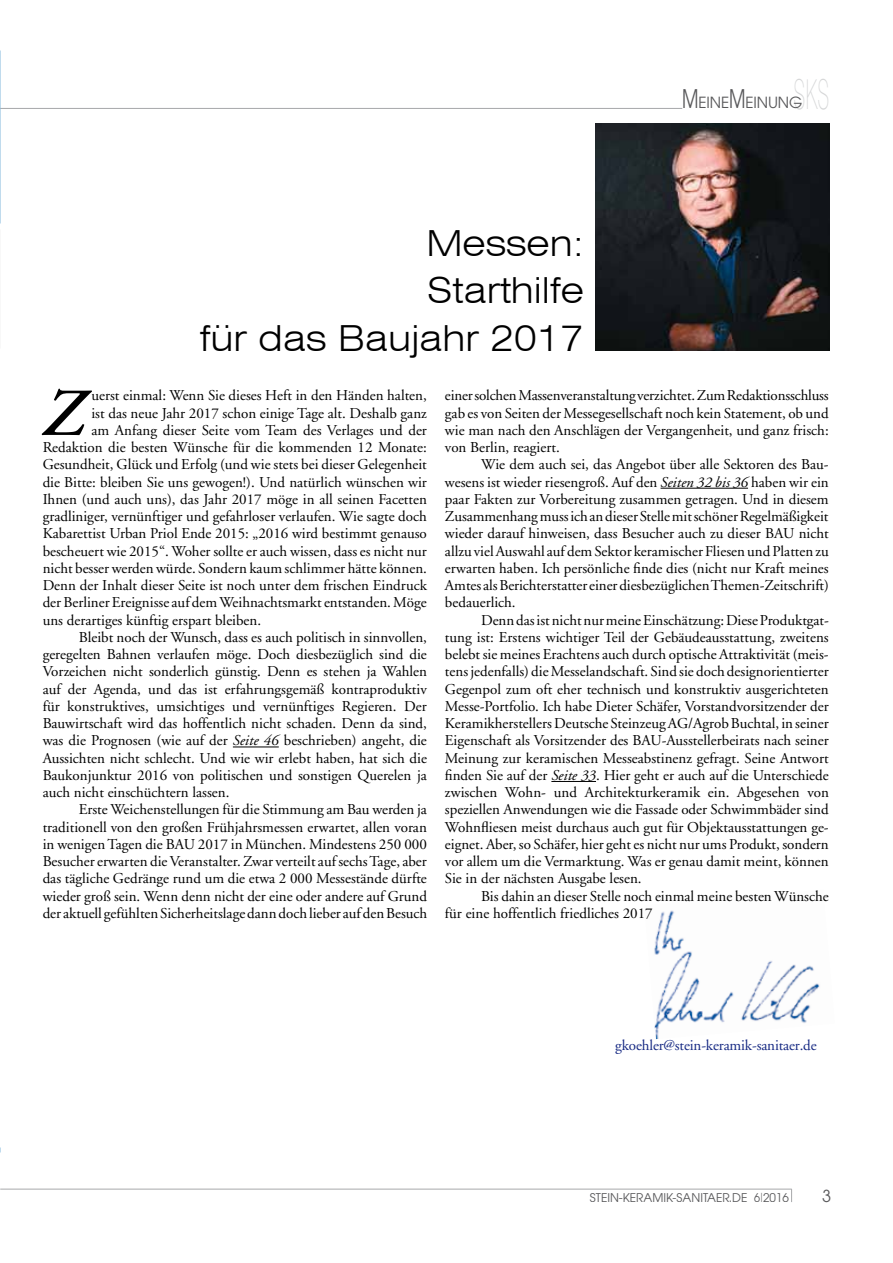
<style>
.page{position:relative;width:893px;height:1263px;background:#fff}
.page>*{position:absolute;margin:0;border:0;box-sizing:border-box;transform-origin:0 0}
.t1{font:italic 600 67.05px "Adobe Garamond";color:#000}
.t2{font:100 41.25px "Swiss 721 BT";color:#d5d6d7;scale:.5 1}
.t3{font:300 expanded 36px/47.5px "Swiss 721 BT";color:#000;text-align:right}
.t4{font:16.5px "Avant Garde";color:#58585a}
.t5{font:15.3px "Avant Garde Book SC600";letter-spacing:-.01em;color:#58585a}
.t6{font:15px/17.2px "Adobe Garamond";color:#000;text-align:justify}
.t7{font:15px "Adobe Garamond";letter-spacing:-.01em;color:#162983}
.t8{font:12px "Avant Garde";color:#58585a}
.s1{font-size:25.5px}
.s2{font-style:italic}
</style>
<div class="page">
<hr style="left:0;top:108px;width:682px;height:1px;background:#a7a8aa">
<hr style="left:0;top:1189px;width:792px;height:1px;background:#a7a8aa">
<svg style="left:791px;top:1190px;width:1px;height:12px"></svg>
<img style="left:654px;top:910px;width:166px;height:129px">
<hr style="left:233px;top:746px;width:46px;height:1px;background:#000">
<hr style="left:661px;top:488px;width:87px;height:1px;background:#000">
<hr style="left:551px;top:781px;width:45px;height:1px;background:#000">
<img style="left:596px;top:123px;width:233px;height:228px">
<h3 class="t3" style="left:200px;top:219px;width:386px">Messen:<br>Starthilfe<br>für das Baujahr 2017</h3>
<h2 class="t2" style="left:794px;top:69px;width:73px">SKS</h2>
<p class="t5" style="left:682px;top:94px;width:122px"><span class="s1">M</span>EINE<span class="s1">M</span>EINUNG</p>
<h1 class="t1" style="left:43px;top:377px;width:44px">Z</h1>
<p class="t6" style="left:91px;top:387px;width:337px">uerst einmal: Wenn Sie dieses Heft in den Händen halten,</p>
<p class="t6" style="left:91px;top:405px;width:337px">ist das neue Jahr 2017 schon einige Tage alt. Deshalb ganz</p>
<p class="t6" style="left:91px;top:422px;width:337px">am Anfang dieser Seite vom Team des Verlages und der</p>
<p class="t6" style="left:43px;top:439px;width:386px">Redaktion die besten Wünsche für die kommenden 12 Monate:</p>
<p class="t6" style="left:43px;top:456px;width:386px">Gesundheit, Glück und Erfolg (und wie stets bei dieser Gelegenheit</p>
<p class="t6" style="left:43px;top:474px;width:386px">die Bitte: bleiben Sie uns gewogen!). Und natürlich wünschen wir</p>
<p class="t6" style="left:43px;top:491px;width:386px">Ihnen (und auch uns), das Jahr 2017 möge in all seinen Facetten</p>
<p class="t6" style="left:43px;top:508px;width:386px">gradliniger, vernünftiger und gefahrloser verlaufen. Wie sagte doch</p>
<p class="t6" style="left:43px;top:525px;width:386px">Kabarettist Urban Priol Ende 2015: „2016 wird bestimmt genauso</p>
<p class="t6" style="left:43px;top:543px;width:386px">bescheuert wie 2015“. Woher sollte er auch wissen, dass es nicht nur</p>
<p class="t6" style="left:43px;top:560px;width:386px">nicht besser werden würde. Sondern kaum schlimmer hätte können.</p>
<p class="t6" style="left:43px;top:577px;width:386px">Denn der Inhalt dieser Seite ist noch unter dem frischen Eindruck</p>
<p class="t6" style="left:43px;top:594px;width:386px">der Berliner Ereignisse auf dem Weihnachtsmarkt entstanden. Möge</p>
<p class="t6" style="left:43px;top:612px;width:220px">uns derartiges künftig erspart bleiben.</p>
<p class="t6" style="left:79px;top:629px;width:350px">Bleibt noch der Wunsch, dass es auch politisch in sinnvollen,</p>
<p class="t6" style="left:43px;top:646px;width:386px">geregelten Bahnen verlaufen möge. Doch diesbezüglich sind die</p>
<p class="t6" style="left:43px;top:663px;width:386px">Vorzeichen nicht sonderlich günstig. Denn es stehen ja Wahlen</p>
<p class="t6" style="left:43px;top:681px;width:386px">auf der Agenda, und das ist erfahrungsgemäß kontraproduktiv</p>
<p class="t6" style="left:43px;top:698px;width:385px">für konstruktives, umsichtiges und vernünftiges Regieren. Der</p>
<p class="t6" style="left:43px;top:715px;width:386px">Bauwirtschaft wird das hoffentlich nicht schaden. Denn da sind,</p>
<p class="t6" style="left:43px;top:732px;width:386px">was die Prognosen (wie auf der <span class="s2">Seite 46</span> beschrieben) angeht, die</p>
<p class="t6" style="left:43px;top:750px;width:386px">Aussichten nicht schlecht. Und wie wir erlebt haben, hat sich die</p>
<p class="t6" style="left:43px;top:767px;width:386px">Baukonjunktur 2016 von politischen und sonstigen Querelen ja</p>
<p class="t6" style="left:43px;top:784px;width:188px">auch nicht einschüchtern lassen.</p>
<p class="t6" style="left:79px;top:801px;width:350px">Erste Weichenstellungen für die Stimmung am Bau werden ja</p>
<p class="t6" style="left:43px;top:819px;width:386px">traditionell von den großen Frühjahrsmessen erwartet, allen voran</p>
<p class="t6" style="left:43px;top:836px;width:386px">in wenigen Tagen die BAU 2017 in München. Mindestens 250 000</p>
<p class="t6" style="left:43px;top:853px;width:386px">Besucher erwarten die Veranstalter. Zwar verteilt auf sechs Tage, aber</p>
<p class="t6" style="left:43px;top:870px;width:386px">das tägliche Gedränge rund um die etwa 2 000 Messestände dürfte</p>
<p class="t6" style="left:43px;top:888px;width:386px">wieder groß sein. Wenn denn nicht der eine oder andere auf Grund</p>
<p class="t6" style="left:43px;top:905px;width:386px">der aktuell gefühlten Sicherheitslage dann doch lieber auf den Besuch</p>
<p class="t6" style="left:445px;top:387px;width:385px">einer solchen Massenveranstaltung verzichtet. Zum Redaktionsschluss gab es von Seiten der Messegesellschaft noch kein Statement, ob und wie man nach den Anschlägen der Vergangenheit, und ganz frisch: von Berlin, reagiert.</p>
<p class="t6" style="left:445px;top:456px;width:386px;text-indent:36px">Wie dem auch sei, das Angebot über alle Sektoren des Bau&shy;wesens ist wieder riesengroß. Auf den <span class="s2">Seiten 32 bis 36</span> haben wir ein paar Fakten zur Vorbereitung zusammen getragen. Und in diesem Zusammenhang muss ich an dieser Stelle mit schöner Regelmäßigkeit wieder darauf hinweisen, dass Besucher auch zu dieser BAU nicht allzu viel Auswahl auf dem Sektor keramischer Fliesen und Platten zu erwarten haben. Ich persönliche finde dies (nicht nur Kraft meines Amtes als Berichterstatter einer diesbezüglichen Themen-Zeitschrift) bedauerlich.</p>
<p class="t6" style="left:445px;top:612px;width:386px;text-indent:36px">Denn das ist nicht nur meine Einschätzung: Diese Produktgat&shy;tung ist: Erstens wichtiger Teil der Gebäudeausstattung, zweitens belebt sie meines Erachtens auch durch optische Attraktivität (meis&shy;tens jedenfalls) die Messelandschaft. Sind sie doch designorientierter Gegenpol zum oft eher technisch und konstruktiv ausgerichteten Messe-Portfolio. Ich habe Dieter Schäfer, Vorstandvorsitzender der Keramikherstellers Deutsche Steinzeug AG/Agrob Buchtal, in seiner Eigenschaft als Vorsitzender des BAU-Ausstellerbeirats nach seiner Meinung zur keramischen Messeabstinenz gefragt. Seine Antwort finden Sie auf der <span class="s2">Seite 33</span>. Hier geht er auch auf die Unterschiede zwischen Wohn- und Architekturkeramik ein. Abgesehen von speziellen Anwendungen wie die Fassade oder Schwimmbäder sind Wohnfliesen meist durchaus auch gut für Objektausstattungen ge&shy;eignet. Aber, so Schäfer, hier geht es nicht nur ums Produkt, sondern vor allem um die Vermarktung. Was er genau damit meint, können Sie in der nächsten Ausgabe lesen.</p>
<p class="t6" style="left:445px;top:888px;width:385px;text-indent:36px">Bis dahin an dieser Stelle noch einmal meine besten Wünsche für eine hoffentlich friedliches 2017</p>
<p class="t7" style="left:615px;top:1037px;width:203px">gkoehler@stein-keramik-sanitaer.de</p>
<p class="t8" style="left:590px;top:1190px;width:200px">STEIN-KERAMIK-SANITAE R.DE 6 2016</p>
<p class="t4" style="left:822px;top:1186px;width:11px">3</p>
</div>
